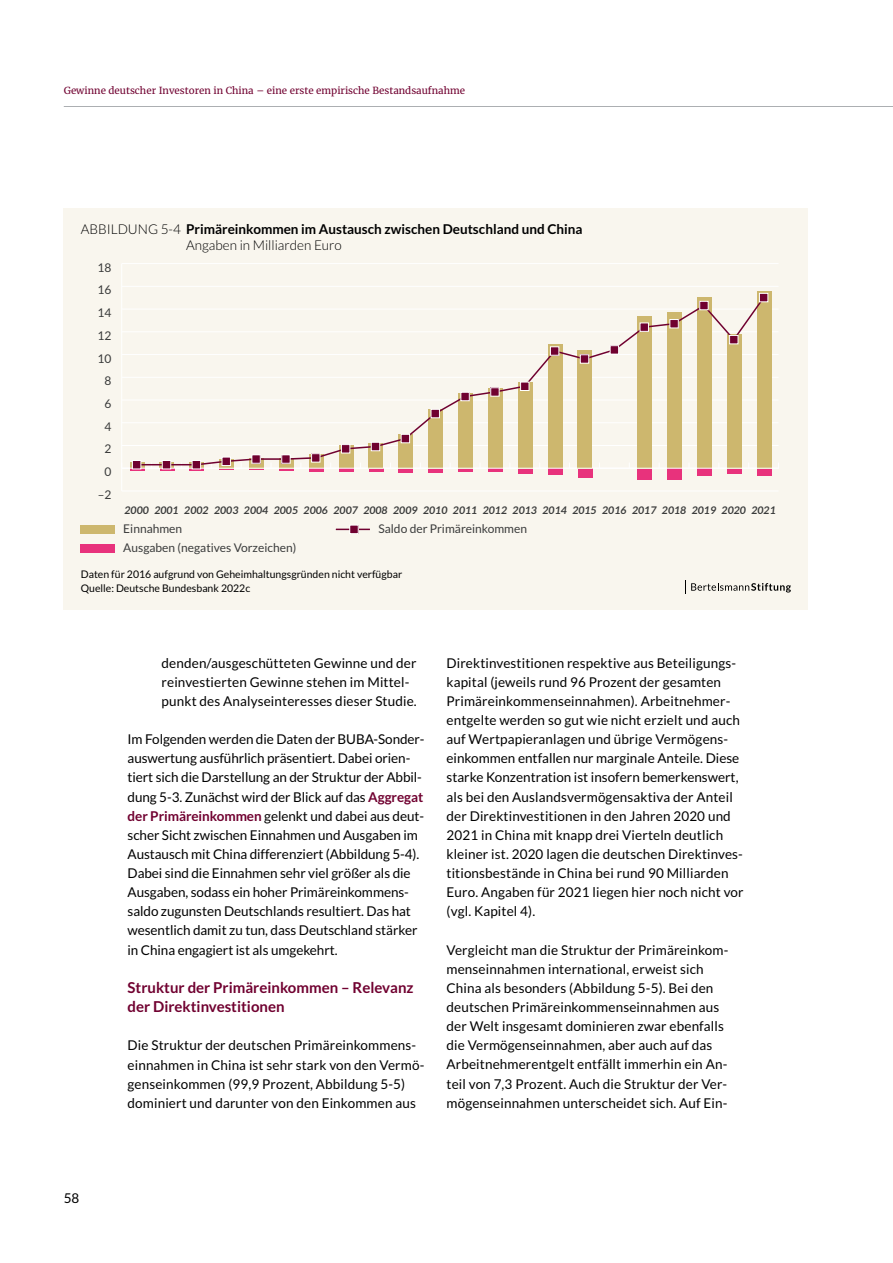
<style>
.page{position:relative;width:893px;height:1263px;background:#fff}
.page>*{position:absolute;margin:0;border:0;box-sizing:border-box;transform-origin:0 0}
.t1{font:700 15px/19.2px "Lato";color:#700130}
.t2{font:13.5px/19.2px "Lato";letter-spacing:.01em;color:#000}
.t3{font:700 13.5px/15.8px "Lato";color:#000}
.t4{font:12px "Lato";color:#3a3b3b}
.t5{font:italic 700 10.5px "Lato";color:#3a3b3b}
.t6{font:10.5px/13.5px "Lato";color:#000}
.t7{font:9.75px "Merriweather";color:#700130}
.s1{font-weight:300}
.s2{font-weight:700;color:#700130}
</style>
<div class="page">
<hr style="left:64px;top:106px;width:829px;height:1px;background:#acafb2">
<div style="left:64px;top:208px;width:744px;height:402px;background:#f9f6ee"></div>
<div style="left:81px;top:525px;width:34px;height:9px;background:#cdb76e"></div>
<hr style="left:121px;top:264px;width:1px;height:227px;background:#fff">
<hr style="left:122px;top:491px;width:657px;height:1px;background:#fff">
<hr style="left:122px;top:445px;width:657px;height:1px;background:#fff">
<hr style="left:122px;top:422px;width:657px;height:1px;background:#fff">
<hr style="left:122px;top:400px;width:657px;height:1px;background:#fff">
<hr style="left:122px;top:377px;width:657px;height:1px;background:#fff">
<hr style="left:122px;top:354px;width:657px;height:1px;background:#fff">
<hr style="left:122px;top:331px;width:657px;height:1px;background:#fff">
<hr style="left:122px;top:309px;width:657px;height:1px;background:#fff">
<hr style="left:122px;top:286px;width:657px;height:1px;background:#fff">
<hr style="left:122px;top:263px;width:657px;height:1px;background:#fff">
<svg style="left:130px;top:469px;width:14px;height:1px"></svg>
<hr style="left:309px;top:468px;width:15px;height:4px;background:#e8327c">
<hr style="left:339px;top:468px;width:14px;height:4px;background:#e8327c">
<hr style="left:369px;top:468px;width:14px;height:4px;background:#e8327c">
<div style="left:399px;top:468px;width:14px;height:5px;background:#e8327c"></div>
<div style="left:429px;top:468px;width:14px;height:5px;background:#e8327c"></div>
<hr style="left:458px;top:468px;width:15px;height:4px;background:#e8327c">
<hr style="left:488px;top:468px;width:15px;height:4px;background:#e8327c">
<div style="left:518px;top:468px;width:15px;height:6px;background:#e8327c"></div>
<div style="left:548px;top:468px;width:14px;height:7px;background:#e8327c"></div>
<div style="left:578px;top:468px;width:14px;height:9px;background:#e8327c"></div>
<div style="left:638px;top:468px;width:14px;height:12px;background:#e8327c"></div>
<div style="left:667px;top:468px;width:15px;height:12px;background:#e8327c"></div>
<div style="left:697px;top:468px;width:15px;height:8px;background:#e8327c"></div>
<div style="left:727px;top:468px;width:15px;height:6px;background:#e8327c"></div>
<div style="left:757px;top:468px;width:14px;height:8px;background:#e8327c"></div>
<svg style="left:130px;top:462px;width:14px;height:6px"></svg>
<div style="left:757px;top:291px;width:14px;height:177px;background:#cdb76e"></div>
<div style="left:81px;top:544px;width:34px;height:9px;background:#e8327c"></div>
<hr style="left:137px;top:464px;width:30px;height:1px;background:#700130">
<svg style="left:160px;top:458px;width:104px;height:12px"></svg>
<hr style="left:256px;top:458px;width:30px;height:2px;background:#700130">
<svg style="left:279px;top:297px;width:487px;height:173px"></svg>
<hr style="left:336px;top:529px;width:34px;height:1px;background:#700130">
<div style="left:350px;top:525px;width:8px;height:9px;background:#700130"></div>
<div style="left:349px;top:525px;width:10px;height:9px;border:1px solid #fff"></div>
<hr style="left:122px;top:468px;width:657px;height:1px;background:#fff">
<div style="left:132px;top:460px;width:9px;height:9px;background:#700130"></div>
<div style="left:132px;top:460px;width:9px;height:9px;border:1px solid #fff"></div>
<div style="left:162px;top:460px;width:9px;height:9px;background:#700130"></div>
<div style="left:162px;top:460px;width:9px;height:9px;border:1px solid #fff"></div>
<div style="left:192px;top:460px;width:9px;height:9px;background:#700130"></div>
<div style="left:192px;top:460px;width:9px;height:9px;border:1px solid #fff"></div>
<div style="left:222px;top:457px;width:8px;height:8px;background:#700130"></div>
<div style="left:222px;top:457px;width:9px;height:9px;border:1px solid #fff"></div>
<div style="left:252px;top:455px;width:8px;height:8px;background:#700130"></div>
<div style="left:251px;top:454px;width:10px;height:10px;border:1px solid #fff"></div>
<div style="left:282px;top:455px;width:8px;height:8px;background:#700130"></div>
<div style="left:281px;top:454px;width:10px;height:10px;border:1px solid #fff"></div>
<div style="left:312px;top:454px;width:8px;height:8px;background:#700130"></div>
<div style="left:311px;top:453px;width:9px;height:9px;border:1px solid #fff"></div>
<div style="left:341px;top:445px;width:9px;height:8px;background:#700130"></div>
<div style="left:341px;top:444px;width:9px;height:9px;border:1px solid #fff"></div>
<div style="left:371px;top:442px;width:9px;height:9px;background:#700130"></div>
<div style="left:371px;top:442px;width:9px;height:9px;border:1px solid #fff"></div>
<div style="left:401px;top:434px;width:9px;height:9px;background:#700130"></div>
<div style="left:401px;top:434px;width:9px;height:9px;border:1px solid #fff"></div>
<div style="left:431px;top:409px;width:8px;height:9px;background:#700130"></div>
<div style="left:431px;top:409px;width:9px;height:9px;border:1px solid #fff"></div>
<div style="left:461px;top:392px;width:8px;height:9px;background:#700130"></div>
<div style="left:460px;top:392px;width:10px;height:9px;border:1px solid #fff"></div>
<div style="left:491px;top:388px;width:8px;height:8px;background:#700130"></div>
<div style="left:490px;top:387px;width:10px;height:10px;border:1px solid #fff"></div>
<div style="left:521px;top:382px;width:8px;height:8px;background:#700130"></div>
<div style="left:520px;top:382px;width:9px;height:9px;border:1px solid #fff"></div>
<div style="left:550px;top:347px;width:9px;height:8px;background:#700130"></div>
<div style="left:550px;top:346px;width:9px;height:10px;border:1px solid #fff"></div>
<div style="left:580px;top:355px;width:9px;height:8px;background:#700130"></div>
<div style="left:580px;top:354px;width:9px;height:10px;border:1px solid #fff"></div>
<div style="left:610px;top:346px;width:9px;height:8px;background:#700130"></div>
<div style="left:610px;top:345px;width:9px;height:9px;border:1px solid #fff"></div>
<div style="left:640px;top:323px;width:8px;height:8px;background:#700130"></div>
<div style="left:640px;top:323px;width:9px;height:9px;border:1px solid #fff"></div>
<div style="left:670px;top:319px;width:8px;height:9px;background:#700130"></div>
<div style="left:669px;top:319px;width:10px;height:9px;border:1px solid #fff"></div>
<div style="left:700px;top:301px;width:8px;height:9px;background:#700130"></div>
<div style="left:699px;top:301px;width:9px;height:9px;border:1px solid #fff"></div>
<div style="left:730px;top:335px;width:8px;height:9px;background:#700130"></div>
<div style="left:729px;top:335px;width:9px;height:9px;border:1px solid #fff"></div>
<div style="left:759px;top:293px;width:9px;height:9px;background:#700130"></div>
<div style="left:759px;top:293px;width:9px;height:9px;border:1px solid #fff"></div>
<svg style="left:685px;top:580px;width:106px;height:13px"></svg>
<p class="t7" style="left:64px;top:83px;width:403px">Gewinne deutscher Investoren in China – eine erste empirische Bestandsaufnahme</p>
<p class="t3" style="left:186px;top:221px;width:398px;text-indent:-105px"><span class="s1">ABBILDUNG 5-4</span> Primäreinkommen im Austausch zwischen Deutschland und China<br><span class="s1">Angaben in Milliarden Euro</span></p>
<p class="t4" style="left:98px;top:260px;width:15px">18</p>
<p class="t4" style="left:98px;top:283px;width:15px">16</p>
<p class="t4" style="left:98px;top:306px;width:15px">14</p>
<p class="t4" style="left:98px;top:329px;width:15px">12</p>
<p class="t4" style="left:98px;top:351px;width:15px">10</p>
<p class="t4" style="left:104px;top:374px;width:8px">8</p>
<p class="t4" style="left:104px;top:397px;width:8px">6</p>
<p class="t4" style="left:104px;top:420px;width:8px">4</p>
<p class="t4" style="left:104px;top:442px;width:8px">2</p>
<p class="t4" style="left:104px;top:465px;width:8px">0</p>
<p class="t4" style="left:98px;top:488px;width:15px">–2</p>
<p class="t5" style="left:125px;top:504px;width:653px">2000 2001 2002 2003 2004 2005 2006 2007 2008 2009 2010 2011 2012 2013 2014 2015 2016 2017 2018 2019 2020 2021</p>
<p class="t4" style="left:123px;top:541px;width:175px">Ausgaben (negatives Vorzeichen)</p>
<p class="t4" style="left:378px;top:522px;width:150px">Saldo der Primäreinkommen</p>
<p class="t4" style="left:123px;top:522px;width:60px">Einnahmen</p>
<p class="t6" style="left:81px;top:568px;width:323px">Daten für 2016 aufgrund von Geheimhaltungsgründen nicht verfügbar<br>Quelle: Deutsche Bundesbank 2022c</p>
<p class="t2" style="left:162px;top:653px;width:257px">denden/ausgeschütteten Gewinne und der reinvestierten Gewinne stehen im Mittel&shy;punkt des Analyseinteresses dieser Studie.</p>
<p class="t2" style="left:128px;top:729px;width:299px">Im Folgenden werden die Daten der BUBA-Sonder&shy;auswertung ausführlich präsentiert. Dabei orien&shy;tiert sich die Darstellung an der Struktur der Abbil&shy;dung 5-3. Zunächst wird der Blick auf das <span class="s2">Aggregat der Primäreinkommen</span> gelenkt und dabei aus deut&shy;scher Sicht zwischen Einnahmen und Ausgaben im Austausch mit China differenziert (Abbildung 5-4).<br>Dabei sind die Einnahmen sehr viel größer als die Ausgaben, sodass ein hoher Primäreinkommens&shy;saldo zugunsten Deutschlands resultiert. Das hat wesentlich damit zu tun, dass Deutschland stärker in China engagiert ist als umgekehrt.</p>
<p class="t1" style="left:128px;top:978px;width:288px">Struktur der Primäreinkommen – Relevanz der Direktinvestitionen</p>
<p class="t2" style="left:128px;top:1036px;width:298px">Die Struktur der deutschen Primäreinkommens&shy;einnahmen in China ist sehr stark von den Vermö&shy;genseinkommen (99,9 Prozent, Abbildung 5-5) dominiert und darunter von den Einkommen aus</p>
<p class="t2" style="left:446px;top:653px;width:299px">Direktinvestitionen respektive aus Beteiligungs&shy;kapital (jeweils rund 96 Prozent der gesamten Primäreinkommenseinnahmen). Arbeitnehmer&shy;entgelte werden so gut wie nicht erzielt und auch auf Wertpapieranlagen und übrige Vermögens&shy;einkommen entfallen nur marginale Anteile. Diese starke Konzentration ist insofern bemerkenswert, als bei den Auslandsvermögensaktiva der Anteil der Direktinvestitionen in den Jahren 2020 und 2021 in China mit knapp drei Vierteln deutlich kleiner ist. 2020 lagen die deutschen Direktinves&shy;titionsbestände in China bei rund 90 Milliarden Euro. Angaben für 2021 liegen hier noch nicht vor (vgl. Kapitel 4).</p>
<p class="t2" style="left:446px;top:940px;width:282px">Vergleicht man die Struktur der Primäreinkom&shy;menseinnahmen international, erweist sich China als besonders (Abbildung 5-5). Bei den deutschen Primäreinkommenseinnahmen aus der Welt insgesamt dominieren zwar ebenfalls die Vermögenseinnahmen, aber auch auf das Arbeitnehmerentgelt entfällt immerhin ein An&shy;teil von 7,3 Prozent. Auch die Struktur der Ver&shy;mögenseinnahmen unterscheidet sich. Auf Ein-</p>
<p class="t2" style="left:64px;top:1189px;width:17px">58</p>
</div>
